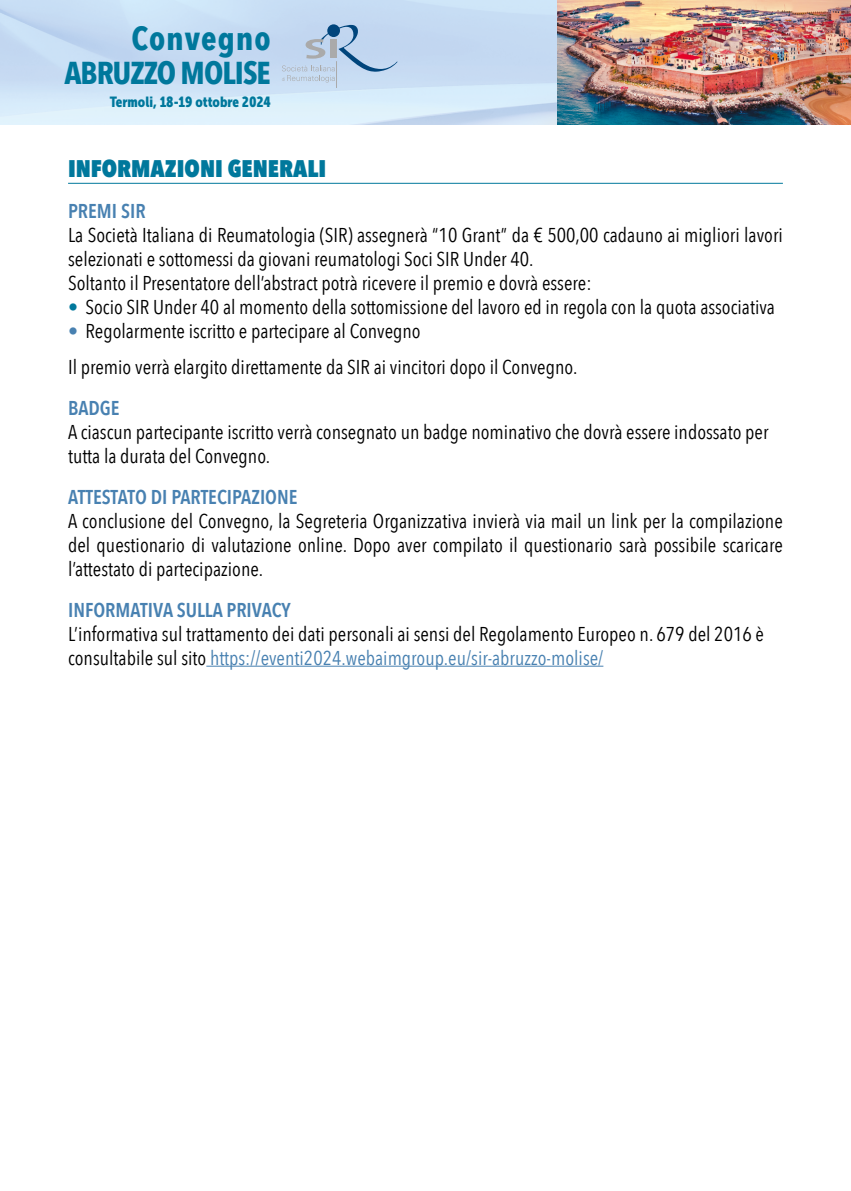
<style>
.page{position:relative;width:851px;height:1191px;background:#fff}
.page>*{position:absolute;margin:0;border:0;box-sizing:border-box;transform-origin:0 0}
.t1{font:700 32.8px "Avenir Next Condensed";letter-spacing:.03em;color:#00789c}
.t2{font:700 31.6px "Avenir Next Condensed";letter-spacing:-.03em;color:#00789c}
.t3{font:800 24px "Avenir Next Condensed";color:#00789c}
.t4{font:20px/24px "Avenir Next Condensed";color:#000}
.t5{font:600 20px "Avenir Next Condensed";color:#4881b1}
.t6{font:14.6px "Museo Sans Cond 900";color:#00789c}
.s1{color:#00789c}
.s2{color:#4881b1}
</style>
<div class="page">
<img style="left:556px;top:0;width:294px;height:125px">
<svg style="left:282px;top:25px;width:115px;height:63px;background:#b6cce5"></svg>
<hr style="left:68px;top:183px;width:714px;height:1px;background:#00789c">
<hr style="left:206px;top:665px;width:397px;height:1px;background:#4881b1">
<h1 class="t1" style="left:132px;top:19px;width:141px">Convegno</h1>
<h2 class="t2" style="left:64px;top:54px;width:208px">ABRUZZO MOLISE</h2>
<p class="t6" style="left:110px;top:94px;width:162px">Termoli, 18-19 ottobre 2024</p>
<p class="t3" style="left:68px;top:154px;width:260px">INFORMAZIONI GENERALI</p>
<p class="t5" style="left:68px;top:194px;width:79px">PREMI SIR</p>
<p class="t4" style="left:68px;top:222px;width:716px">La Società Italiana di Reumatologia (SIR) assegnerà “10 Grant” da € 500,00 cadauno ai migliori lavori selezionati e sottomessi da giovani reumatologi Soci SIR Under 40.<br>Soltanto il Presentatore dell’abstract potrà ricevere il premio e dovrà essere:</p>
<p class="t4" style="left:68px;top:294px;width:708px"><span class="s1">•</span> Socio SIR Under 40 al momento della sottomissione del lavoro ed in regola con la quota associativa</p>
<p class="t4" style="left:68px;top:312px;width:510px;line-height:35.4px"><span class="s2">•</span> Regolarmente iscritto e partecipare al Convegno<br>Il premio verrà elargito direttamente da SIR ai vincitori dopo il Convegno.</p>
<p class="t5" style="left:68px;top:390px;width:53px">BADGE</p>
<p class="t4" style="left:68px;top:418px;width:701px">A ciascun partecipante iscritto verrà consegnato un badge nominativo che dovrà essere indossato per tutta la durata del Convegno.</p>
<p class="t5" style="left:68px;top:479px;width:231px">ATTESTATO DI PARTECIPAZIONE</p>
<p class="t4" style="left:68px;top:507px;width:716px;text-align:justify">A conclusione del Convegno, la Segreteria Organizzativa invierà via mail un link per la compilazione del questionario di valutazione online. Dopo aver compilato il questionario sarà possibile scaricare l’attestato di partecipazione.</p>
<p class="t5" style="left:68px;top:592px;width:224px">INFORMATIVA SULLA PRIVACY</p>
<p class="t4" style="left:68px;top:620px;width:697px">L’informativa sul trattamento dei dati personali ai sensi del Regolamento Europeo n. 679 del 2016 è consultabile sul sito <span class="s2">https://eventi2024.webaimgroup.eu/sir-abruzzo-molise/</span></p>
</div>
